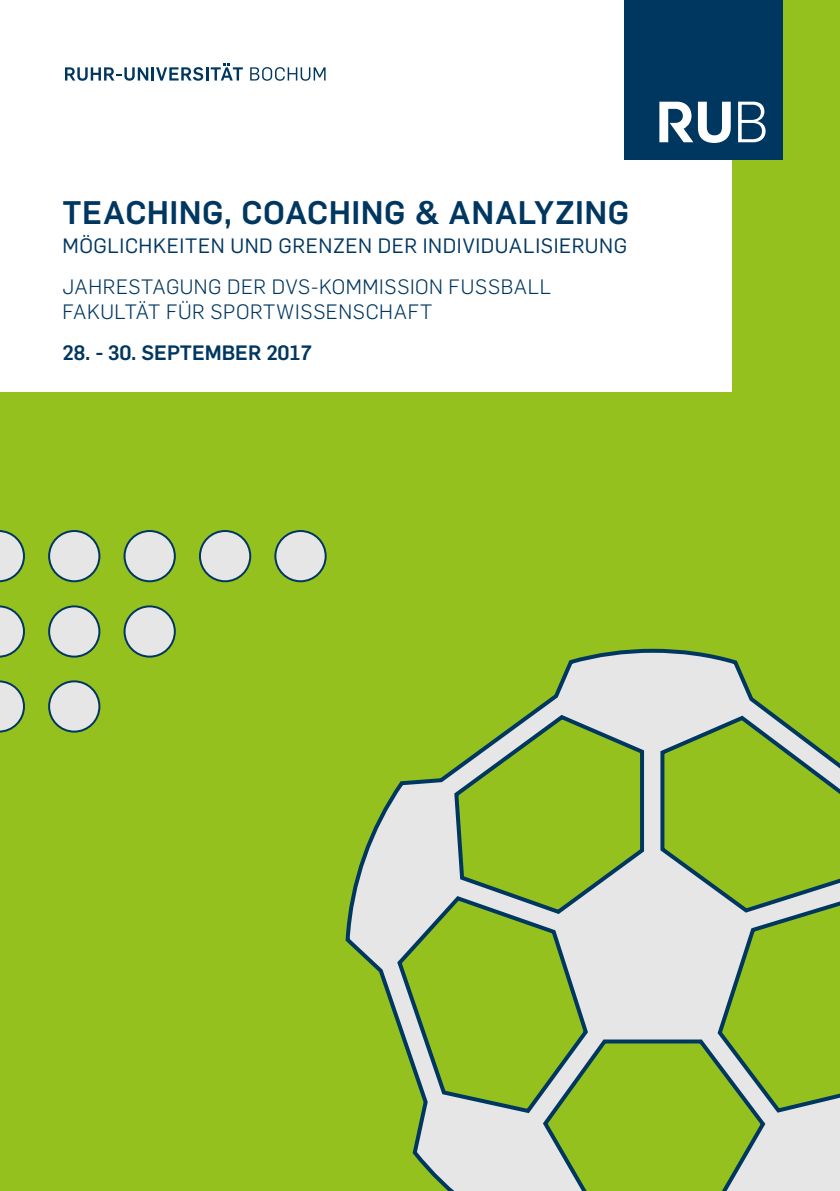
<style>
.page{position:relative;width:840px;height:1191px;background:#fff}
.page>*{position:absolute;margin:0;border:0;box-sizing:border-box;transform-origin:0 0}
.t1{font:700 32px "Rub Flama";letter-spacing:.015em;color:#003761}
.t2{font:300 20.4px/24.4px "Rub Flama";letter-spacing:.03em;color:#003761}
.t3{font:20.4px "Rub Flama";letter-spacing:.025em;color:#003761}
.t4{font:700 20.4px "Rub Flama";color:#003761}
</style>
<div class="page">
<div style="left:0;top:0;width:839px;height:1191px;background:#95c11f"></div>
<svg style="left:345px;top:648px;width:494px;height:543px"></svg>
<svg style="left:0;top:530px;width:25px;height:52px"></svg>
<div style="left:49px;top:531px;width:50px;height:50px;background:#e7e6e6;border-radius:50%"></div>
<div style="left:48px;top:530px;width:52px;height:52px;border:2px solid #003761;border-radius:50%"></div>
<div style="left:49px;top:681px;width:50px;height:50px;background:#e7e6e6;border-radius:50%"></div>
<div style="left:48px;top:680px;width:52px;height:52px;border:2px solid #003761;border-radius:50%"></div>
<div style="left:124px;top:531px;width:51px;height:50px;background:#e7e6e6;border-radius:50%"></div>
<div style="left:123px;top:530px;width:53px;height:52px;border:2px solid #003761;border-radius:50%"></div>
<div style="left:200px;top:531px;width:50px;height:50px;background:#e7e6e6;border-radius:50%"></div>
<div style="left:199px;top:530px;width:52px;height:52px;border:2px solid #003761;border-radius:50%"></div>
<div style="left:275px;top:531px;width:50px;height:50px;background:#e7e6e6;border-radius:50%"></div>
<div style="left:274px;top:530px;width:52px;height:52px;border:2px solid #003761;border-radius:50%"></div>
<svg style="left:0;top:605px;width:25px;height:52px"></svg>
<svg style="left:0;top:680px;width:25px;height:52px"></svg>
<div style="left:49px;top:606px;width:50px;height:50px;background:#e7e6e6;border-radius:50%"></div>
<div style="left:48px;top:605px;width:52px;height:52px;border:2px solid #003761;border-radius:50%"></div>
<div style="left:124px;top:606px;width:51px;height:50px;background:#e7e6e6;border-radius:50%"></div>
<div style="left:123px;top:605px;width:53px;height:52px;border:2px solid #003761;border-radius:50%"></div>
<div style="left:0;top:0;width:730px;height:391px;background:#fff"></div>
<div style="left:624px;top:1px;width:158px;height:159px;background:#003761"></div>
<svg style="left:738px;top:102px;width:27px;height:40px"></svg>
<svg style="left:659px;top:102px;width:71px;height:41px"></svg>
<svg style="left:250px;top:67px;width:75px;height:14px"></svg>
<svg style="left:156px;top:64px;width:87px;height:17px"></svg>
<hr style="left:151px;top:67px;width:3px;height:14px;background:#003761">
<svg style="left:65px;top:67px;width:83px;height:14px"></svg>
<h1 class="t1" style="left:62px;top:189px;width:568px">TEACHING, COACHING &amp; ANALYZING</h1>
<p class="t3" style="left:62px;top:231px;width:566px">MÖGLICHKEITEN UND GRENZEN DER INDIVIDUALISIERUNG</p>
<p class="t2" style="left:62px;top:273px;width:490px">JAHRESTAGUNG DER DVS-KOMMISSION FUSSBALL<br>FAKULTÄT FÜR SPORTWISSENSCHAFT</p>
<p class="t4" style="left:62px;top:338px;width:251px">28. - 30. SEPTEMBER 2017</p>
</div>
